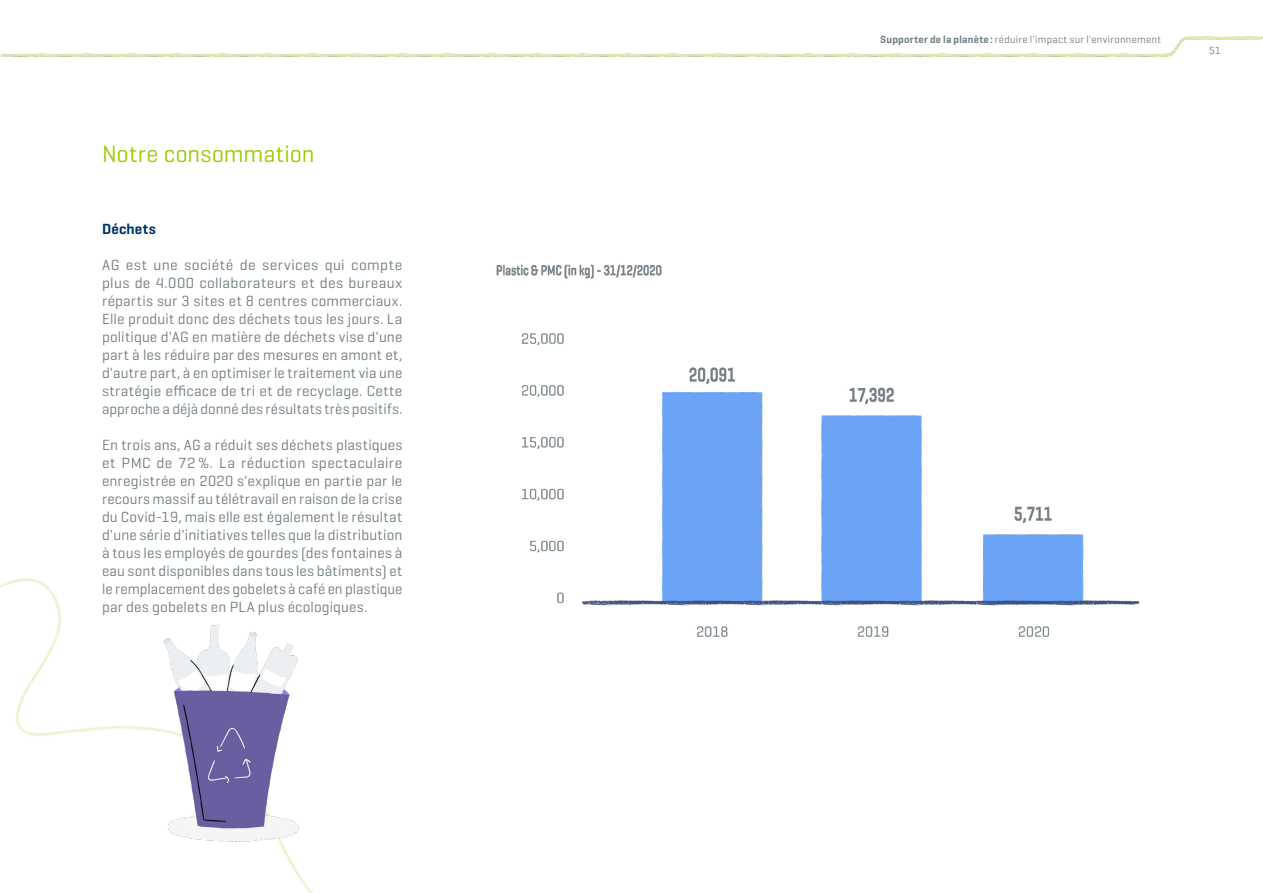
<style>
.page{position:relative;width:1263px;height:893px;background:#fff}
.page>*{position:absolute;margin:0;border:0;box-sizing:border-box;transform-origin:0 0}
.t1{font:24px "Geogrotesque";color:#9c0}
.t2{font:15px/18px "Geogrotesque";letter-spacing:.01em;color:#717e85;text-align:justify}
.t3{font:600 15px "Geogrotesque";letter-spacing:.01em;color:#036}
.t4{font:10.5px "Geogrotesque";letter-spacing:.025em;color:#717e85}
.s1{font-weight:600}
</style>
<div class="page">
<img style="left:496px;top:264px;width:644px;height:373px">
<img style="left:80px;top:624px;width:219px;height:236px">
<img style="left:0;top:36px;width:1263px;height:21px">
<h1 class="t1" style="left:102px;top:139px;width:214px">Notre consommation</h1>
<p class="t3" style="left:102px;top:220px;width:55px">Déchets</p>
<p class="t2" style="left:102px;top:255px;width:302px">AG est une société de services qui compte plus de 4.000 collaborateurs et des bureaux répartis sur 3 sites et 8 centres commerciaux.<br>Elle produit donc des déchets tous les jours. La politique d'AG en matière de déchets vise d'une part à les réduire par des mesures en amont et, d'autre part, à en optimiser le traitement via une stratégie efficace de tri et de recyclage. Cette approche a déjà donné des résultats très positifs.</p>
<p class="t2" style="left:102px;top:435px;width:302px">En trois ans, AG a réduit ses déchets plastiques et PMC de 72%. La réduction spectaculaire enregistrée en 2020 s'explique en partie par le recours massif au télétravail en raison de la crise du Covid-19, mais elle est également le résultat d'une série d'initiatives telles que la distribution à tous les employés de gourdes (des fontaines à eau sont disponibles dans tous les bâtiments) et le remplacement des gobelets à café en plastique par des gobelets en PLA plus écologiques.</p>
<p class="t4" style="left:880px;top:33px;width:282px"><span class="s1">Supporter de la planète:</span> réduire l'impact sur l'environnement</p>
<p class="t4" style="left:1209px;top:44px;width:13px">51</p>
</div>
